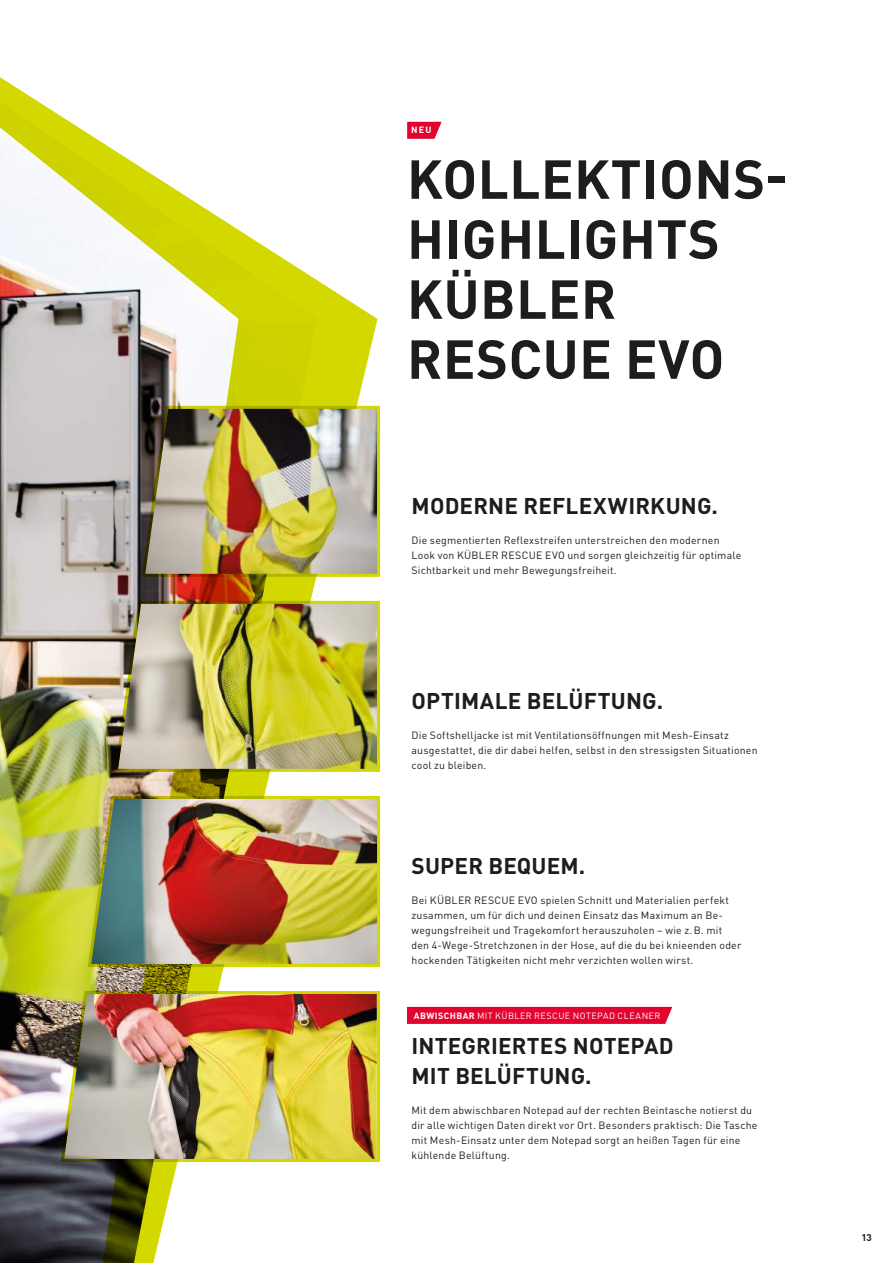
<style>
.page{position:relative;width:893px;height:1263px;background:#fff}
.page>*{position:absolute;margin:0;border:0;box-sizing:border-box;transform-origin:0 0}
.t1{font:700 54px/60px "DIN Pro";letter-spacing:.01em;color:#1d1d1b}
.t2{font:700 22.5px/30px "DIN Pro";letter-spacing:.005em;color:#1d1d1b}
.t3{font:10.5px/15px "DIN Pro";letter-spacing:.02em;color:#1d1d1b}
.t4{font:700 9.75px "DIN Pro";color:#1d1d1b}
.t5{font:9px "DIN Pro";letter-spacing:.045em;color:#fff}
.t6{font:700 9px "DIN Pro";color:#fff}
.s1{font-weight:700}
</style>
<div class="page">
<img style="left:0;top:77px;width:377px;height:1186px">
<svg style="left:407px;top:122px;width:35px;height:17px"></svg>
<img style="left:113px;top:599px;width:268px;height:174px">
<img style="left:140px;top:404px;width:241px;height:174px">
<img style="left:86px;top:794px;width:295px;height:174px">
<img style="left:59px;top:989px;width:322px;height:174px">
<svg style="left:407px;top:1007px;width:265px;height:17px;background:#e40731"></svg>
<p class="t6" style="left:411px;top:123px;width:22px">NEU</p>
<h1 class="t1" style="left:407px;top:143px;width:383px">KOLLEKTIONS-<br>HIGHLIGHTS<br>KÜBLER<br>RESCUE EVO</h1>
<h2 class="t2" style="left:412px;top:488px;width:308px">MODERNE REFLEXWIRKUNG.</h2>
<p class="t3" style="left:411px;top:531px;width:331px">Die segmentierten Reflexstreifen unterstreichen den modernen<br>Look von KÜBLER RESCUE EVO und sorgen gleichzeitig für optimale<br>Sichtbarkeit und mehr Bewegungsfreiheit.</p>
<h2 class="t2" style="left:412px;top:683px;width:253px">OPTIMALE BELÜFTUNG.</h2>
<p class="t3" style="left:411px;top:726px;width:348px">Die Softshelljacke ist mit Ventilationsöffnungen mit Mesh-Einsatz ausgestattet, die dir dabei helfen, selbst in den stressigsten Situationen cool zu bleiben.</p>
<h2 class="t2" style="left:412px;top:848px;width:175px">SUPER BEQUEM.</h2>
<p class="t3" style="left:411px;top:891px;width:331px">Bei KÜBLER RESCUE EVO spielen Schnitt und Materialien perfekt zusammen, um für dich und deinen Einsatz das Maximum an Be&shy;wegungsfreiheit und Tragekomfort herauszuholen – wie z.B. mit den 4-Wege-Stretchzonen in der Hose, auf die du bei knieenden oder hockenden Tätigkeiten nicht mehr verzichten wollen wirst.</p>
<p class="t5" style="left:414px;top:1008px;width:248px"><span class="s1">ABWISCHBAR</span> MIT KÜBLER RESCUE NOTEPAD CLEANER</p>
<h2 class="t2" style="left:412px;top:1028px;width:264px">INTEGRIERTES NOTEPAD<br>MIT BELÜFTUNG.</h2>
<p class="t3" style="left:411px;top:1101px;width:347px">Mit dem abwischbaren Notepad auf der rechten Beintasche notierst du dir alle wichtigen Daten direkt vor Ort. Besonders praktisch: Die Tasche mit Mesh-Einsatz unter dem Notepad sorgt an heißen Tagen für eine kühlende Belüftung.</p>
<p class="t4" style="left:861px;top:1230px;width:12px">13</p>
</div>
